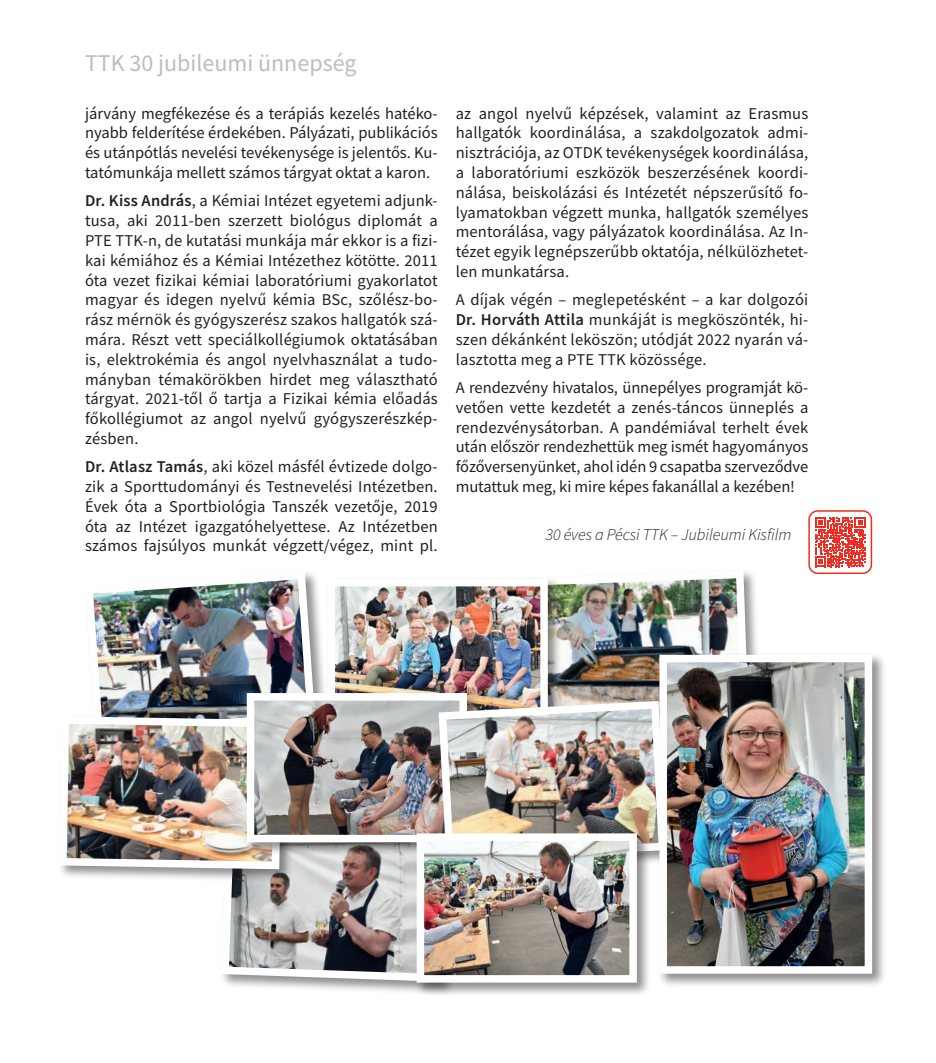
<style>
.page{position:relative;width:936px;height:1063px;background:#fff}
.page>*{position:absolute;margin:0;border:0;box-sizing:border-box;transform-origin:0 0}
.t1{font:24px "Source Sans Pro";color:#bcbdc0}
.t2{font:16.5px/19.8px "Source Sans Pro";color:#231f20;text-align:justify}
.t3{font:italic 300 16.5px "Source Sans Pro";letter-spacing:-.005em;color:#231f20}
.s1{font-weight:600}
</style>
<div class="page">
<div style="left:521px;top:569px;width:241px;height:172px;background:#231f20;opacity:.5"></div>
<div style="left:219px;top:823px;width:241px;height:172px;background:#231f20;opacity:.5"></div>
<svg style="left:815px;top:517px;width:50px;height:50px"></svg>
<div style="left:808px;top:510px;width:64px;height:64px;border:2px solid #ee2e22;border-radius:9px"></div>
<img style="left:60px;top:569px;width:692px;height:417px">
<div style="left:414px;top:831px;width:237px;height:166px;background:#231f20;opacity:.5"></div>
<img style="left:425px;top:842px;width:202px;height:132px">
<div style="left:416px;top:833px;width:220px;height:150px;border:8px solid #fff"></div>
<div style="left:657px;top:653px;width:229px;height:335px;background:#231f20;opacity:.5"></div>
<img style="left:668px;top:664px;width:195px;height:301px">
<div style="left:659px;top:655px;width:213px;height:319px;border:8px solid #fff"></div>
<h1 class="t1" style="left:85px;top:48px;width:273px">TTK 30 jubileumi ünnepség</h1>
<p class="t2" style="left:85px;top:103px;width:354px">járvány megfékezése és a terápiás kezelés hatéko&shy;nyabb felderítése érdekében. Pályázati, publikációs és utánpótlás nevelési tevékenysége is jelentős. Ku&shy;tatómunkája mellett számos tárgyat oktat a karon.</p>
<p class="t2" style="left:85px;top:191px;width:354px"><span class="s1">Dr. Kiss András</span>, a Kémiai Intézet egyetemi adjunk&shy;tusa, aki 2011-ben szerzett biológus diplomát a PTE TTK-n, de kutatási munkája már ekkor is a fizi&shy;kai kémiához és a Kémiai Intézethez kötötte. 2011 óta vezet fizikai kémiai laboratóriumi gyakorlatot magyar és idegen nyelvű kémia BSc, szőlész-bo&shy;rász mérnök és gyógyszerész szakos hallgatók szá&shy;mára. Részt vett speciálkollégiumok oktatásában is, elektrokémia és angol nyelvhasználat a tudo&shy;mányban témakörökben hirdet meg választható tárgyat. 2021-től ő tartja a Fizikai kémia előadás főkollégiumot az angol nyelvű gyógyszerészkép&shy;zésben.</p>
<p class="t2" style="left:85px;top:457px;width:354px"><span class="s1">Dr. Atlasz Tamás</span>, aki közel másfél évtizede dolgo&shy;zik a Sporttudományi és Testnevelési Intézetben.<br>Évek óta a Sportbiológia Tanszék vezetője, 2019 óta az Intézet igazgatóhelyettese. Az Intézetben számos fajsúlyos munkát végzett/végez, mint pl.</p>
<p class="t2" style="left:455px;top:103px;width:354px">az angol nyelvű képzések, valamint az Erasmus hallgatók koordinálása, a szakdolgozatok admi&shy;nisztrációja, az OTDK tevékenységek koordinálása, a laboratóriumi eszközök beszerzésének koordi&shy;nálása, beiskolázási és Intézetét népszerűsítő fo&shy;lyamatokban végzett munka, hallgatók személyes mentorálása, vagy pályázatok koordinálása. Az In&shy;tézet egyik legnépszerűbb oktatója, nélkülözhetet&shy;len munkatársa.</p>
<p class="t2" style="left:455px;top:290px;width:354px">A díjak végén – meglepetésként – a kar dolgozói <span class="s1">Dr. Horváth Attila</span> munkáját is megköszönték, hi&shy;szen dékánként leköszön; utódját 2022 nyarán vá&shy;lasztotta meg a PTE TTK közössége.</p>
<p class="t2" style="left:455px;top:378px;width:354px">A rendezvény hivatalos, ünnepélyes programját kö&shy;vetően vette kezdetét a zenés-táncos ünneplés a rendezvénysátorban. A pandémiával terhelt évek után először rendezhettük meg ismét hagyományos főzőversenyünket, ahol idén 9 csapatba szerveződve mutattuk meg, ki mire képes fakanállal a kezében!</p>
<p class="t3" style="left:545px;top:525px;width:247px">30 éves a Pécsi TTK – Jubileumi Kisfilm</p>
</div>
